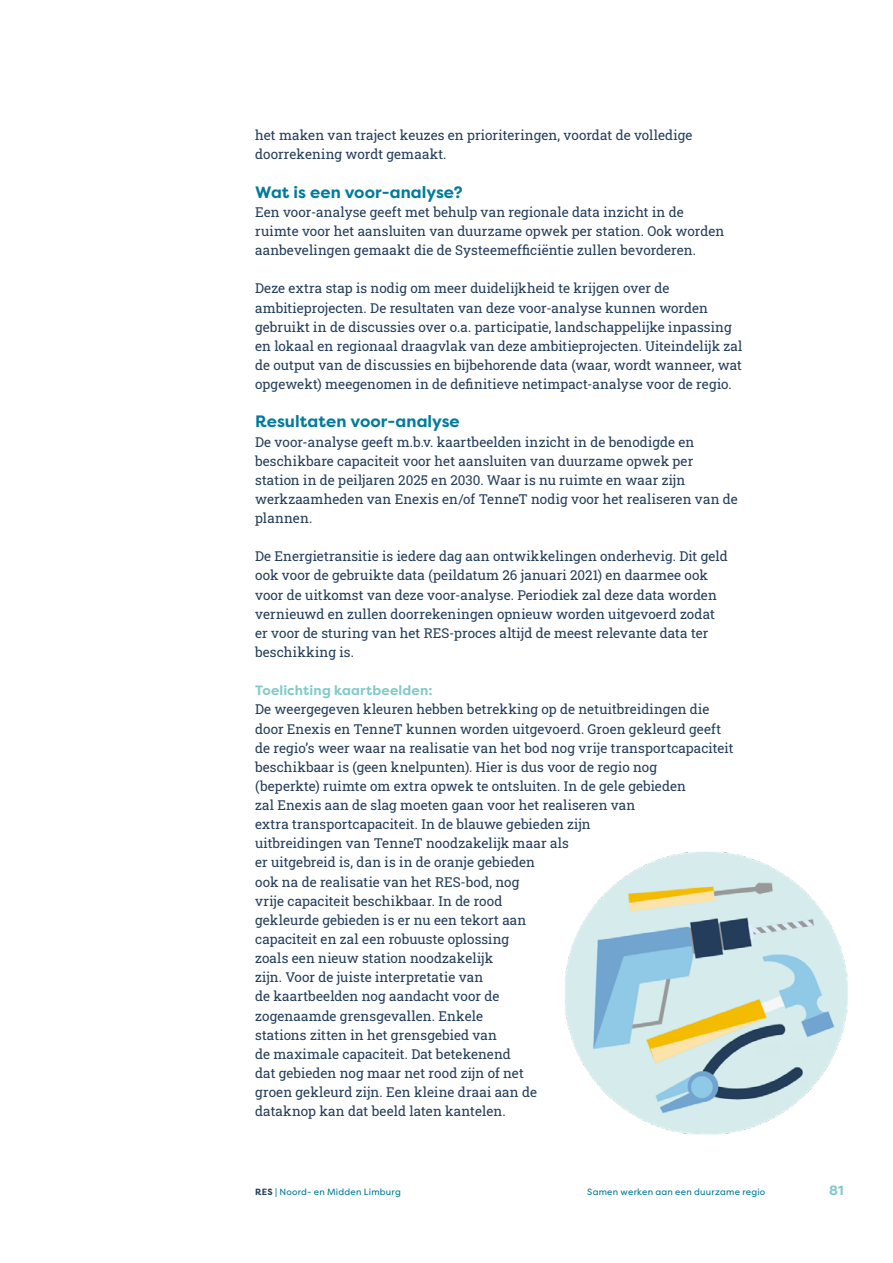
<style>
.page{position:relative;width:893px;height:1263px;background:#fff}
.page>*{position:absolute;margin:0;border:0;box-sizing:border-box;transform-origin:0 0}
.t1{font:700 16.5px "Filson Pro";letter-spacing:.005em;color:#007b9b}
.t2{font:13.5px/19.2px "Roboto Slab";letter-spacing:.005em;color:#233d5a}
.t3{font:700 13.5px "Filson Pro";letter-spacing:.01em;color:#82cac9}
.t4{font:9px "Filson Pro";letter-spacing:.025em;color:#007b9b}
.s1{font-weight:700;color:#233d5a}
</style>
<div class="page">
<img style="left:565px;top:852px;width:283px;height:282px">
<p class="t2" style="left:255px;top:125px;width:439px">het maken van traject keuzes en prioriteringen, voordat de volledige doorrekening wordt gemaakt.</p>
<p class="t1" style="left:255px;top:182px;width:209px">Wat is een voor-analyse?</p>
<p class="t2" style="left:255px;top:202px;width:471px">Een voor-analyse geeft met behulp van regionale data inzicht in de ruimte voor het aansluiten van duurzame opwek per station. Ook worden aanbevelingen gemaakt die de Systeemefficiëntie zullen bevorderen.</p>
<p class="t2" style="left:255px;top:279px;width:489px">Deze extra stap is nodig om meer duidelijkheid te krijgen over de ambitieprojecten. De resultaten van deze voor-analyse kunnen worden gebruikt in de discussies over o.a. participatie, landschappelijke inpassing en lokaal en regionaal draagvlak van deze ambitieprojecten. Uiteindelijk zal de output van de discussies en bijbehorende data (waar, wordt wanneer, wat opgewekt) meegenomen in de definitieve netimpact-analyse voor de regio.</p>
<p class="t1" style="left:255px;top:411px;width:206px">Resultaten voor-analyse</p>
<p class="t2" style="left:255px;top:432px;width:484px">De voor-analyse geeft m.b.v. kaartbeelden inzicht in de benodigde en beschikbare capaciteit voor het aansluiten van duurzame opwek per station in de peiljaren 2025 en 2030. Waar is nu ruimte en waar zijn werkzaamheden van Enexis en/of TenneT nodig voor het realiseren van de plannen.</p>
<p class="t2" style="left:255px;top:546px;width:474px">De Energietransitie is iedere dag aan ontwikkelingen onderhevig. Dit geld ook voor de gebruikte data (peildatum 26 januari 2021) en daarmee ook voor de uitkomst van deze voor-analyse. Periodiek zal deze data worden vernieuwd en zullen doorrekeningen opnieuw worden uitgevoerd zodat er voor de sturing van het RES-proces altijd de meest relevante data ter beschikking is.</p>
<p class="t3" style="left:255px;top:682px;width:179px">Toelichting kaartbeelden:</p>
<p class="t2" style="left:255px;top:699px;width:480px">De weergegeven kleuren hebben betrekking op de netuitbreidingen die door Enexis en TenneT kunnen worden uitgevoerd. Groen gekleurd geeft de regio’s weer waar na realisatie van het bod nog vrije transportcapaciteit beschikbaar is (geen knelpunten). Hier is dus voor de regio nog<br>(beperkte) ruimte om extra opwek te ontsluiten. In de gele gebieden<br>zal Enexis aan de slag moeten gaan voor het realiseren van<br>extra transportcapaciteit. In de blauwe gebieden zijn<br>uitbreidingen van TenneT noodzakelijk maar als<br>er uitgebreid is, dan is in de oranje gebieden<br>ook na de realisatie van het RES-bod, nog<br>vrije capaciteit beschikbaar. In de rood<br>gekleurde gebieden is er nu een tekort aan<br>capaciteit en zal een robuuste oplossing<br>zoals een nieuw station noodzakelijk<br>zijn. Voor de juiste interpretatie van<br>de kaartbeelden nog aandacht voor de<br>zogenaamde grensgevallen. Enkele<br>stations zitten in het grensgebied van<br>de maximale capaciteit. Dat betekenend<br>dat gebieden nog maar net rood zijn of net<br>groen gekleurd zijn. Een kleine draai aan de<br>dataknop kan dat beeld laten kantelen.</p>
<p class="t4" style="left:255px;top:1186px;width:147px"><span class="s1">RES</span> | Noord- en Midden Limburg</p>
<p class="t4" style="left:587px;top:1186px;width:180px">Samen werken aan een duurzame regio</p>
<p class="t3" style="left:829px;top:1182px;width:16px">81</p>
</div>
